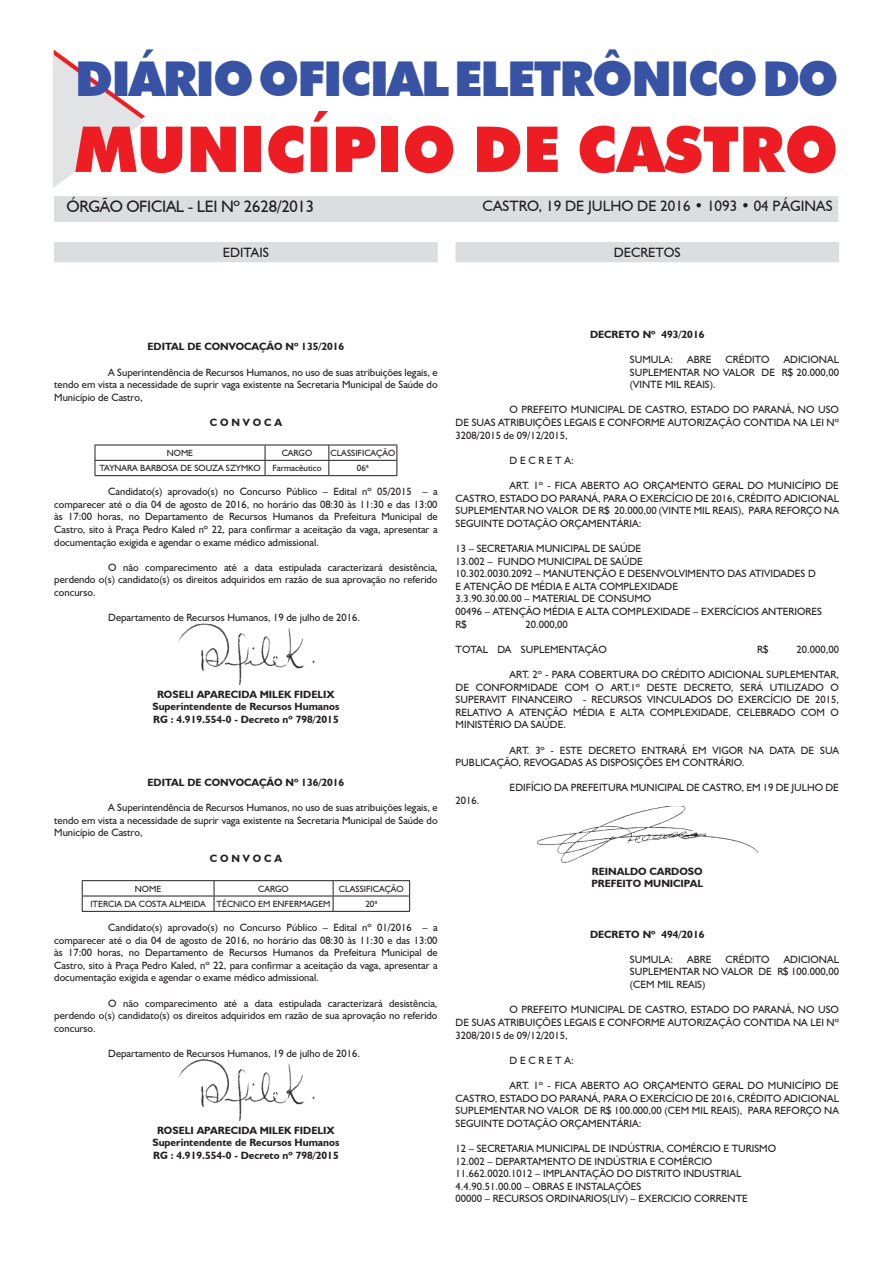
<style>
.page{position:relative;width:893px;height:1263px;background:#fff}
.page>*{position:absolute;margin:0;border:0;box-sizing:border-box;transform-origin:0 0}
.t1{font:900 63.3px "Futura BT";color:#ee1d23}
.t2{font:900 48px "Futura BT";letter-spacing:-.035em;color:#3853a3}
.t3{font:16.5px "Humanist 521 BT";letter-spacing:-.02em;color:#231f20}
.t4{font:15px "Humanist 521 BT";color:#231f20}
.t5{font:13.5px "Humanist 521 BT";color:#231f20}
.t6{font:10.5px/12.6px "Humanist 521 BT";color:#231f20;text-align:justify}
.t7{font:700 10.5px/12.6px "Humanist 521 BT";color:#231f20;text-align:center}
.t8{font:9px "Humanist 521 BT";color:#231f20}
</style>
<div class="page">
<svg style="left:53px;top:50px;width:92px;height:138px"></svg>
<div style="left:54px;top:196px;width:784px;height:26px;background:#dcdddf"></div>
<div style="left:55px;top:243px;width:382px;height:19px;background:#dcdddf"></div>
<div style="left:54px;top:242px;width:384px;height:20px;border:1px solid #dcdddf"></div>
<hr style="left:95px;top:460px;width:170px;height:1px;background:#231f20">
<hr style="left:265px;top:460px;width:64px;height:1px;background:#231f20">
<svg style="left:265px;top:446px;width:1px;height:29px"></svg>
<hr style="left:329px;top:460px;width:68px;height:1px;background:#231f20">
<svg style="left:328px;top:446px;width:1px;height:29px"></svg>
<hr style="left:95px;top:445px;width:170px;height:1px;background:#231f20">
<hr style="left:265px;top:445px;width:64px;height:1px;background:#231f20">
<hr style="left:329px;top:445px;width:68px;height:1px;background:#231f20">
<svg style="left:95px;top:445px;width:1px;height:30px"></svg>
<svg style="left:396px;top:445px;width:1px;height:30px"></svg>
<hr style="left:95px;top:475px;width:170px;height:1px;background:#231f20">
<hr style="left:265px;top:475px;width:64px;height:1px;background:#231f20">
<hr style="left:329px;top:475px;width:68px;height:1px;background:#231f20">
<img style="left:178px;top:623px;width:136px;height:62px">
<hr style="left:82px;top:896px;width:132px;height:1px;background:#231f20">
<hr style="left:214px;top:896px;width:119px;height:1px;background:#231f20">
<svg style="left:214px;top:881px;width:1px;height:30px"></svg>
<hr style="left:333px;top:896px;width:77px;height:1px;background:#231f20">
<svg style="left:333px;top:881px;width:1px;height:30px"></svg>
<hr style="left:82px;top:880px;width:132px;height:1px;background:#231f20">
<hr style="left:214px;top:880px;width:119px;height:1px;background:#231f20">
<hr style="left:333px;top:880px;width:77px;height:1px;background:#231f20">
<svg style="left:82px;top:881px;width:1px;height:30px"></svg>
<svg style="left:409px;top:881px;width:1px;height:30px"></svg>
<hr style="left:82px;top:911px;width:132px;height:1px;background:#231f20">
<hr style="left:214px;top:911px;width:119px;height:1px;background:#231f20">
<hr style="left:333px;top:911px;width:77px;height:1px;background:#231f20">
<img style="left:178px;top:1059px;width:136px;height:62px">
<div style="left:456px;top:243px;width:383px;height:19px;background:#dcdddf"></div>
<div style="left:456px;top:242px;width:383px;height:20px;border:1px solid #dcdddf"></div>
<img style="left:537px;top:806px;width:220px;height:56px">
<h2 class="t2" style="left:75px;top:50px;width:765px">DIÁRIO OFICIAL ELETRÔNICO DO</h2>
<h1 class="t1" style="left:75px;top:111px;width:765px">MUNICÍPIO DE CASTRO</h1>
<h3 class="t3" style="left:67px;top:196px;width:249px">ÓRGÃO OFICIAL - LEI Nº 2628/2013</h3>
<h3 class="t4" style="left:483px;top:196px;width:352px">CASTRO, 19 DE JULHO DE 2016 • 1093 • 04 PÁGINAS</h3>
<p class="t5" style="left:223px;top:244px;width:48px">EDITAIS</p>
<p class="t5" style="left:614px;top:244px;width:69px">DECRETOS</p>
<p class="t7" style="left:148px;top:340px;width:198px">EDITAL DE CONVOCAÇÃO Nº 135/2016</p>
<p class="t6" style="left:54px;top:365px;width:385px;text-indent:54px">A Superintendência de Recursos Humanos, no uso de suas atribuições legais, e tendo em vista a necessidade de suprir vaga existente na Secretaria Municipal de Saúde do Município de Castro,</p>
<p class="t7" style="left:210px;top:416px;width:74px">C O N V O C A</p>
<p class="t8" style="left:167px;top:447px;width:28px">NOME</p>
<p class="t8" style="left:282px;top:447px;width:32px">CARGO</p>
<p class="t8" style="left:330px;top:447px;width:66px">CLASSIFICAÇÃO</p>
<p class="t8" style="left:99px;top:463px;width:163px">TAYNARA BARBOSA DE SOUZA SZYMKO</p>
<p class="t8" style="left:272px;top:463px;width:51px">Farmacêutico</p>
<p class="t8" style="left:357px;top:463px;width:14px">06ª</p>
<p class="t6" style="left:54px;top:485px;width:385px;text-indent:54px">Candidato(s) aprovado(s) no Concurso Público – Edital nº 05/2015 – a comparecer até o dia 04 de agosto de 2016, no horário das 08:30 às 11:30 e das 13:00 às 17:00 horas, no Departamento de Recursos Humanos da Prefeitura Municipal de Castro, sito à Praça Pedro Kaled nº 22, para confirmar a aceitação da vaga, apresentar a documentação exigida e agendar o exame médico admissional.</p>
<p class="t6" style="left:54px;top:561px;width:385px;text-indent:54px">O não comparecimento até a data estipulada caracterizará desistência, perdendo o(s) candidato(s) os direitos adquiridos em razão de sua aprovação no referido concurso.</p>
<p class="t6" style="left:108px;top:611px;width:253px">Departamento de Recursos Humanos, 19 de julho de 2016.</p>
<p class="t7" style="left:152px;top:688px;width:188px">ROSELI APARECIDA MILEK FIDELIX<br>Superintendente de Recursos Humanos<br>RG : 4.919.554-0 - Decreto nº 798/2015</p>
<p class="t7" style="left:148px;top:776px;width:198px">EDITAL DE CONVOCAÇÃO Nº 136/2016</p>
<p class="t6" style="left:54px;top:801px;width:385px;text-indent:54px">A Superintendência de Recursos Humanos, no uso de suas atribuições legais, e tendo em vista a necessidade de suprir vaga existente na Secretaria Municipal de Saúde do Município de Castro,</p>
<p class="t7" style="left:210px;top:851px;width:74px">C O N V O C A</p>
<p class="t8" style="left:135px;top:883px;width:28px">NOME</p>
<p class="t8" style="left:258px;top:883px;width:32px">CARGO</p>
<p class="t8" style="left:339px;top:883px;width:66px">CLASSIFICAÇÃO</p>
<p class="t8" style="left:90px;top:898px;width:242px">ITERCIA DA COSTA ALMEIDA TÉCNICO EM ENFERMAGEM</p>
<p class="t8" style="left:365px;top:898px;width:14px">20ª</p>
<p class="t6" style="left:54px;top:921px;width:385px;text-indent:54px">Candidato(s) aprovado(s) no Concurso Público – Edital nº 01/2016 – a comparecer até o dia 04 de agosto de 2016, no horário das 08:30 às 11:30 e das 13:00 às 17:00 horas, no Departamento de Recursos Humanos da Prefeitura Municipal de Castro, sito à Praça Pedro Kaled, nº 22, para confirmar a aceitação da vaga, apresentar a documentação exigida e agendar o exame médico admissional.</p>
<p class="t6" style="left:54px;top:996px;width:385px;text-indent:54px">O não comparecimento até a data estipulada caracterizará desistência, perdendo o(s) candidato(s) os direitos adquiridos em razão de sua aprovação no referido concurso.</p>
<p class="t6" style="left:108px;top:1047px;width:253px">Departamento de Recursos Humanos, 19 de julho de 2016.</p>
<p class="t7" style="left:152px;top:1123px;width:188px">ROSELI APARECIDA MILEK FIDELIX<br>Superintendente de Recursos Humanos<br>RG : 4.919.554-0 - Decreto nº 798/2015</p>
<p class="t7" style="left:590px;top:328px;width:116px">DECRETO Nº 493/2016</p>
<p class="t6" style="left:630px;top:353px;width:45px">SUMULA:</p>
<p class="t6" style="left:687px;top:353px;width:26px">ABRE</p>
<p class="t6" style="left:725px;top:353px;width:46px">CRÉDITO</p>
<p class="t6" style="left:630px;top:353px;width:211px;text-indent:154px">ADICIONAL SUPLEMENTAR NO VALOR DE R$ 20.000,00 (VINTE MIL REAIS).</p>
<p class="t6" style="left:456px;top:403px;width:385px;text-indent:54px">O PREFEITO MUNICIPAL DE CASTRO, ESTADO DO PARANÁ, NO USO DE SUAS ATRIBUIÇÕES LEGAIS E CONFORME AUTORIZAÇÃO CONTIDA NA LEI Nº 3208/2015 de 09/12/2015,</p>
<p class="t6" style="left:510px;top:454px;width:66px">D E C R E T A:</p>
<p class="t6" style="left:456px;top:479px;width:385px;text-indent:54px">ART. 1º - FICA ABERTO AO ORÇAMENTO GERAL DO MUNICÍPIO DE CASTRO, ESTADO DO PARANÁ, PARA O EXERCÍCIO DE 2016, CRÉDITO ADICIONAL SUPLEMENTAR NO VALOR DE R$ 20.000,00 (VINTE MIL REAIS), PARA REFORÇO NA SEGUINTE DOTAÇÃO ORÇAMENTÁRIA:</p>
<p class="t6" style="left:456px;top:542px;width:368px;text-align:left">13 – SECRETARIA MUNICIPAL DE SAÚDE<br>13.002 – FUNDO MUNICIPAL DE SAÚDE<br>10.302.0030.2092 – MANUTENÇÃO E DESENVOLVIMENTO DAS ATIVIDADES D E ATENÇÃO DE MÉDIA E ALTA COMPLEXIDADE<br>3.3.90.30.00.00 – MATERIAL DE CONSUMO<br>00496 – ATENÇÃO MÉDIA E ALTA COMPLEXIDADE – EXERCÍCIOS ANTERIORES R$</p>
<p class="t6" style="left:525px;top:617px;width:44px">20.000,00</p>
<p class="t6" style="left:456px;top:643px;width:153px">TOTAL DA SUPLEMENTAÇÃO</p>
<p class="t6" style="left:757px;top:643px;width:13px">R$</p>
<p class="t6" style="left:797px;top:643px;width:44px">20.000,00</p>
<p class="t6" style="left:456px;top:668px;width:385px;text-indent:54px">ART. 2º - PARA COBERTURA DO CRÉDITO ADICIONAL SUPLEMENTAR, DE CONFORMIDADE COM O ART.1º DESTE DECRETO, SERÁ UTILIZADO O SUPERAVIT FINANCEIRO - RECURSOS VINCULADOS DO EXERCÍCIO DE 2015, RELATIVO A ATENÇÃO MÉDIA E ALTA COMPLEXIDADE, CELEBRADO COM O MINISTÉRIO DA SAÚDE.</p>
<p class="t6" style="left:456px;top:743px;width:385px;text-indent:54px">ART. 3º - ESTE DECRETO ENTRARÁ EM VIGOR NA DATA DE SUA<br>PUBLICAÇÃO, REVOGADAS AS DISPOSIÇÕES EM CONTRÁRIO.</p>
<p class="t6" style="left:510px;top:781px;width:331px">EDIFÍCIO DA PREFEITURA MUNICIPAL DE CASTRO, EM 19 DE JULHO DE</p>
<p class="t6" style="left:456px;top:794px;width:25px">2016.</p>
<p class="t7" style="left:591px;top:864px;width:113px;text-align:left">REINALDO CARDOSO<br>PREFEITO MUNICIPAL</p>
<p class="t7" style="left:590px;top:927px;width:116px">DECRETO Nº 494/2016</p>
<p class="t6" style="left:630px;top:953px;width:45px">SUMULA:</p>
<p class="t6" style="left:687px;top:953px;width:26px">ABRE</p>
<p class="t6" style="left:725px;top:953px;width:46px">CRÉDITO</p>
<p class="t6" style="left:630px;top:953px;width:211px;text-indent:154px">ADICIONAL SUPLEMENTAR NO VALOR DE R$ 100.000,00 (CEM MIL REAIS)</p>
<p class="t6" style="left:456px;top:1003px;width:385px;text-indent:54px">O PREFEITO MUNICIPAL DE CASTRO, ESTADO DO PARANÁ, NO USO DE SUAS ATRIBUIÇÕES LEGAIS E CONFORME AUTORIZAÇÃO CONTIDA NA LEI Nº 3208/2015 de 09/12/2015,</p>
<p class="t6" style="left:510px;top:1053px;width:66px">D E C R E T A:</p>
<p class="t6" style="left:456px;top:1079px;width:385px;text-indent:54px">ART. 1º - FICA ABERTO AO ORÇAMENTO GERAL DO MUNICÍPIO DE CASTRO, ESTADO DO PARANÁ, PARA O EXERCÍCIO DE 2016, CRÉDITO ADICIONAL SUPLEMENTAR NO VALOR DE R$ 100.000,00 (CEM MIL REAIS), PARA REFORÇO NA SEGUINTE DOTAÇÃO ORÇAMENTÁRIA:</p>
<p class="t6" style="left:456px;top:1142px;width:322px;text-align:left">12 – SECRETARIA MUNICIPAL DE INDÚSTRIA, COMÉRCIO E TURISMO 12.002 – DEPARTAMENTO DE INDÚSTRIA E COMÉRCIO 11.662.0020.1012 – IMPLANTAÇÃO DO DISTRITO INDUSTRIAL 4.4.90.51.00.00 – OBRAS E INSTALAÇÕES<br>00000 – RECURSOS ORDINARIOS(LIV) – EXERCICIO CORRENTE</p>
</div>
